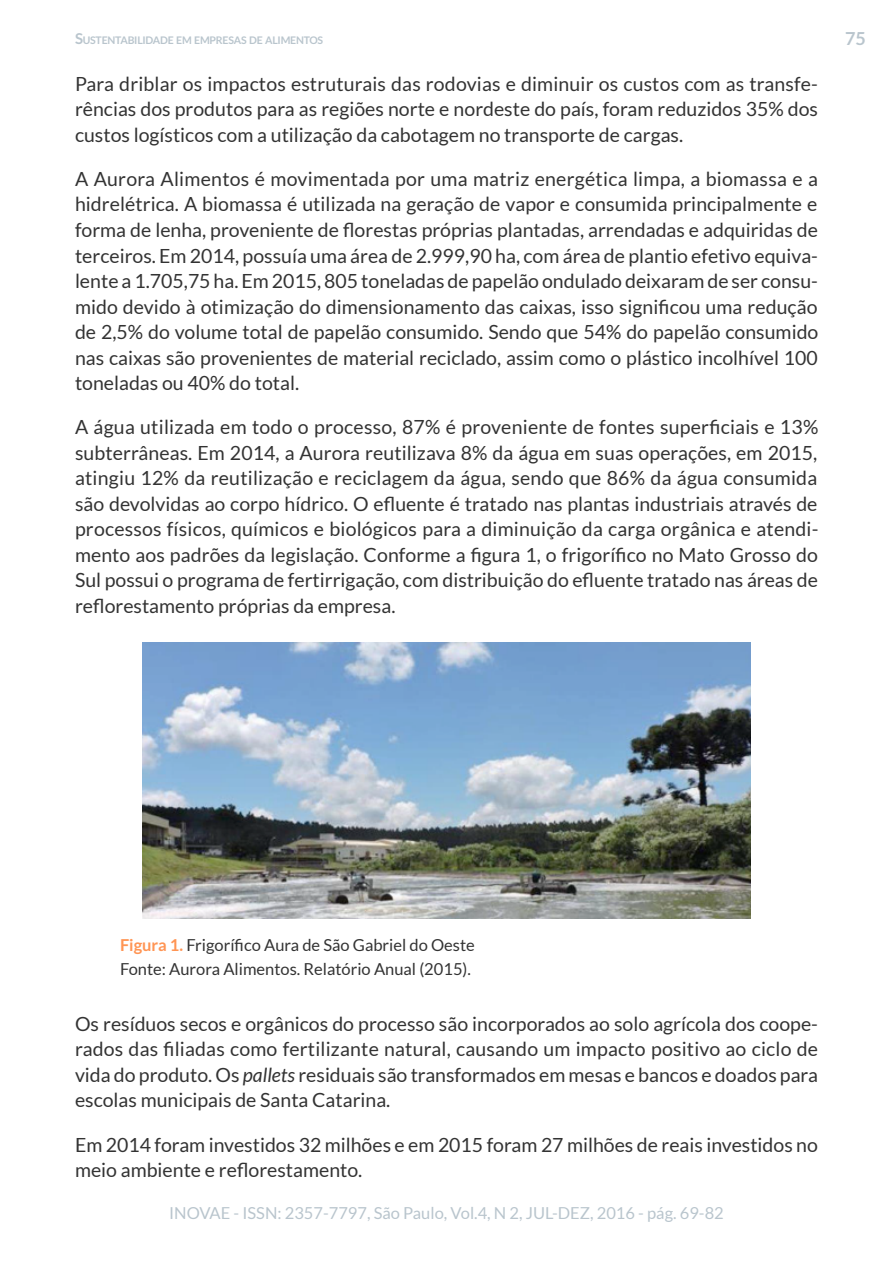
<style>
.page{position:relative;width:893px;height:1263px;background:#fff}
.page>*{position:absolute;margin:0;border:0;box-sizing:border-box;transform-origin:0 0}
.t1{font:19.5px/25.5px "Lato";color:#333;text-align:justify}
.t2{font:700 18px "Lato";color:#b9c5cd}
.t3{font:16.5px/24.8px "Lato";color:#333}
.t4{font:16.5px "Lato";color:#b9c5cd}
.t5{font:700 10.5px "Lato";letter-spacing:-.02em;color:#b9c5cd}
.s1{font-size:15px}
.s2{font-weight:700;color:#ff9554}
.s3{font-style:italic}
</style>
<div class="page">
<img style="left:142px;top:643px;width:609px;height:275px">
<p class="t5" style="left:75px;top:34px;width:249px"><span class="s1">S</span>USTENTABILIDADE EM EMPRESAS DE ALIMENTOS</p>
<p class="t2" style="left:845px;top:28px;width:22px">75</p>
<p class="t1" style="left:75px;top:71px;width:744px">Para driblar os impactos estruturais das rodovias e diminuir os custos com as transfe&shy;rências dos produtos para as regiões norte e nordeste do país, foram reduzidos 35% dos custos logísticos com a utilização da cabotagem no transporte de cargas.</p>
<p class="t1" style="left:75px;top:166px;width:745px">A Aurora Alimentos é movimentada por uma matriz energética limpa, a biomassa e a hidrelétrica. A biomassa é utilizada na geração de vapor e consumida principalmente e forma de lenha, proveniente de florestas próprias plantadas, arrendadas e adquiridas de terceiros. Em 2014, possuía uma área de 2.999,90 ha, com área de plantio efetivo equiva&shy;lente a 1.705,75 ha. Em 2015, 805 toneladas de papelão ondulado deixaram de ser consu&shy;mido devido à otimização do dimensionamento das caixas, isso significou uma redução de 2,5% do volume total de papelão consumido. Sendo que 54% do papelão consumido nas caixas são provenientes de material reciclado, assim como o plástico incolhível 100 toneladas ou 40% do total.</p>
<p class="t1" style="left:75px;top:414px;width:745px">A água utilizada em todo o processo, 87% é proveniente de fontes superficiais e 13% subterrâneas. Em 2014, a Aurora reutilizava 8% da água em suas operações, em 2015, atingiu 12% da reutilização e reciclagem da água, sendo que 86% da água consumida são devolvidas ao corpo hídrico. O efluente é tratado nas plantas industriais através de processos físicos, químicos e biológicos para a diminuição da carga orgânica e atendi&shy;mento aos padrões da legislação. Conforme a figura 1, o frigorífico no Mato Grosso do Sul possui o programa de fertirrigação, com distribuição do efluente tratado nas áreas de reflorestamento próprias da empresa.</p>
<p class="t3" style="left:120px;top:932px;width:356px"><span class="s2">Figura 1.</span> Frigorífico Aura de São Gabriel do Oeste<br>Fonte: Aurora Alimentos. Relatório Anual (2015).</p>
<p class="t1" style="left:75px;top:1011px;width:745px">Os resíduos secos e orgânicos do processo são incorporados ao solo agrícola dos coope&shy;rados das filiadas como fertilizante natural, causando um impacto positivo ao ciclo de vida do produto. Os <span class="s3">pallets</span> residuais são transformados em mesas e bancos e doados para escolas municipais de Santa Catarina.</p>
<p class="t1" style="left:75px;top:1132px;width:744px">Em 2014 foram investidos 32 milhões e em 2015 foram 27 milhões de reais investidos no meio ambiente e reflorestamento.</p>
<p class="t4" style="left:169px;top:1204px;width:556px">INOVAE - ISSN: 2357-7797, São Paulo, Vol.4, N 2, JUL-DEZ, 2016 - pág. 69-82</p>
</div>
